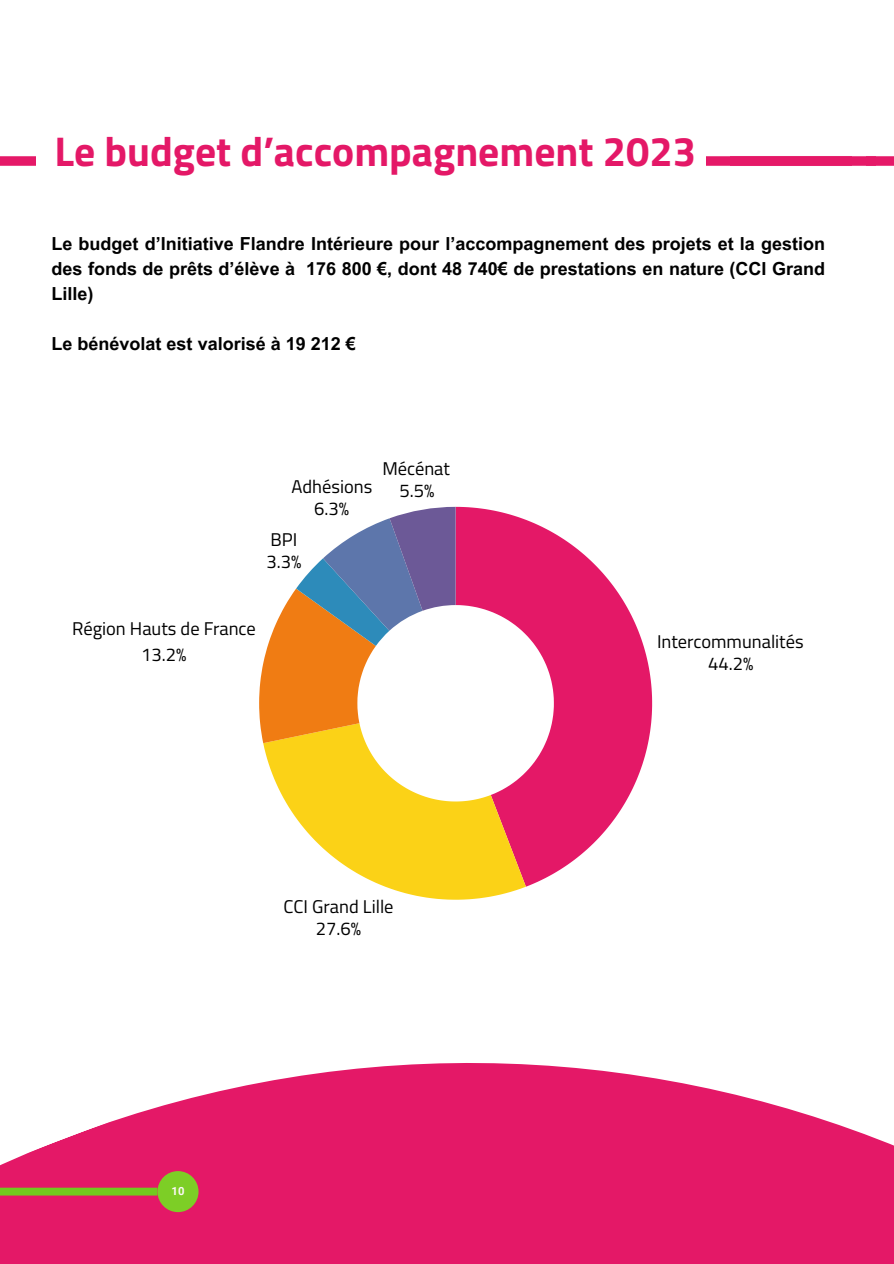
<style>
.page{position:relative;width:894px;height:1264px;background:#fff}
.page>*{position:absolute;margin:0;border:0;box-sizing:border-box;transform-origin:0 0}
.t1{font:700 41.55px "Titillium Web";color:#e41867}
.t2{font:18.45px/22.5px "Titillium Web";color:#000;text-align:center}
.t3{font:700 18px/24.8px "Arial MT Pro";color:#000;text-align:justify}
.t4{font:700 11.25px "Roboto";color:#fff}
</style>
<div class="page">
<svg style="left:455px;top:507px;width:197px;height:228px;fill:#e41867"></svg>
<svg style="left:259px;top:507px;width:196px;height:228px"></svg>
<img style="left:0;top:156px;width:36px;height:10px">
<img style="left:851px;top:156px;width:15px;height:10px">
<img style="left:866px;top:156px;width:27px;height:10px">
<img style="left:706px;top:156px;width:145px;height:10px">
<svg style="left:0;top:735px;width:893px;height:528px"></svg>
<div style="left:157px;top:1171px;width:41px;height:41px;background:#7ad424;border-radius:50%"></div>
<div style="left:0;top:1187px;width:157px;height:8px;background:#72c91f"></div>
<p class="t1" style="left:54px;top:119px;width:642px">Le budget d’accompagnement 2023</p>
<p class="t3" style="left:51px;top:234px;width:774px">Le budget d’Initiative Flandre Intérieure pour l’accompagnement des projets et la gestion des fonds de prêts d’élève à 176 800 €, dont 48 740€ de prestations en nature (CCI Grand Lille)</p>
<h1 class="t3" style="left:51px;top:333px;width:306px">Le bénévolat est valorisé à 19 212 €</h1>
<p class="t2" style="left:291px;top:474px;width:82px">Adhésions<br>6.3%</p>
<p class="t2" style="left:266px;top:528px;width:36px;line-height:21.9px;text-align:left">BPI<br>3.3%</p>
<p class="t2" style="left:382px;top:457px;width:69px">Mécénat<br>5.5%</p>
<p class="t2" style="left:72px;top:614px;width:185px;line-height:26.5px">Région Hauts de France<br>13.2%</p>
<p class="t2" style="left:283px;top:894px;width:111px">CCI Grand Lille<br>27.6%</p>
<p class="t4" style="left:171px;top:1184px;width:15px">10</p>
<p class="t2" style="left:657px;top:629px;width:148px">Intercommunalités<br>44.2%</p>
</div>
